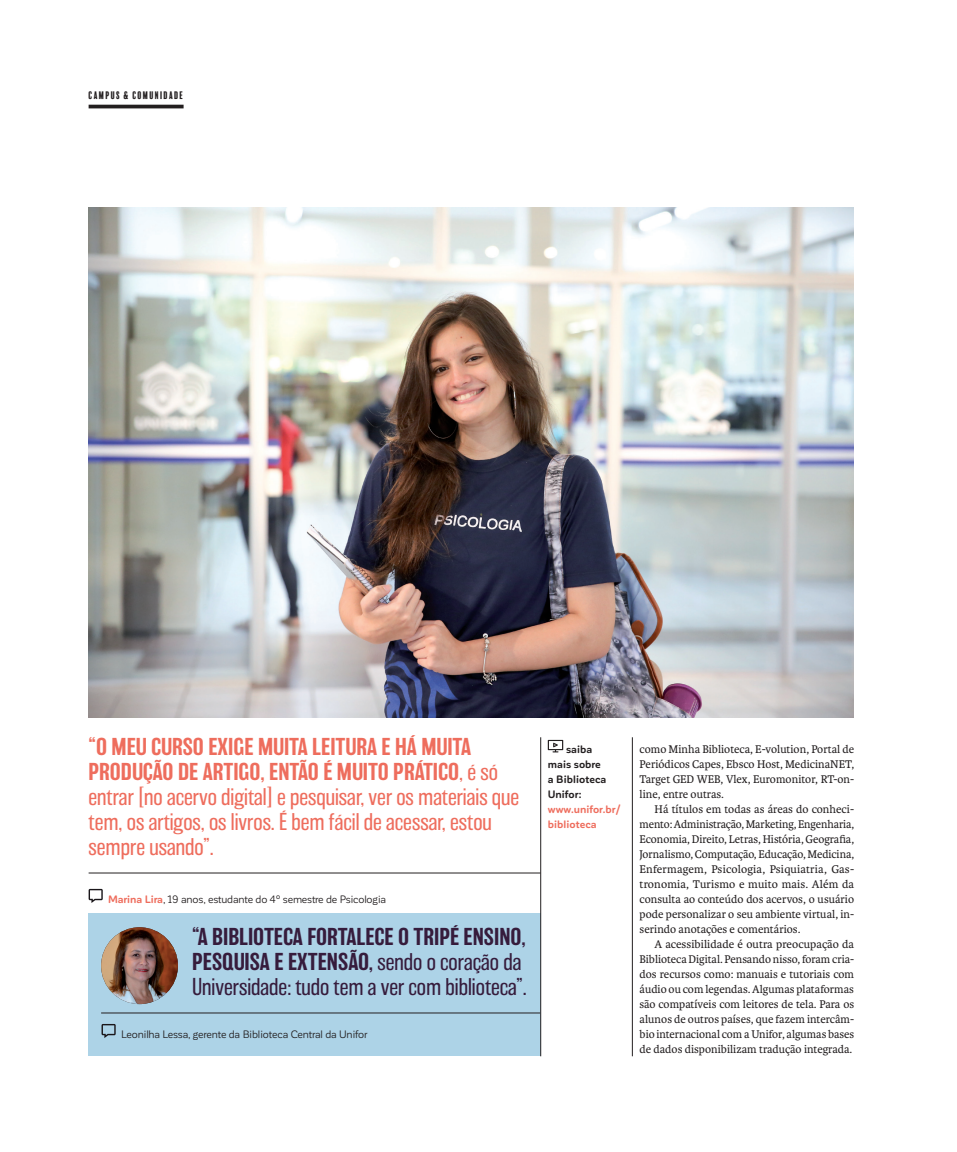
<style>
.page{position:relative;width:957px;height:1152px;background:#fff}
.page>*{position:absolute;margin:0;border:0;box-sizing:border-box;transform-origin:0 0}
.t1{font:200 22.5px/25px "Balboa";color:#ee6d5d}
.t2{font:200 22.5px/25px "Balboa";color:#361c3c}
.t3{font:11.88px/15px "Karmina";color:#231f20;text-align:justify}
.t4{font:10.62px "Corporative Sans Rd";letter-spacing:-.01em;color:#231f20}
.t5{font:700 10.62px/15px "Corporative Sans Rd";color:#231f20}
.t6{font:700 10.62px/15px "Corporative Sans Rd";letter-spacing:.005em;color:#ee6d5d}
.t7{font:10px "Balboa Plus Fill";letter-spacing:.08em;color:#231f20}
.s1{font-weight:500}
.s2{font-weight:700;color:#ee6d5d}
</style>
<div class="page">
<div style="left:89px;top:913px;width:452px;height:143px;background:#add3e7"></div>
<svg style="left:89px;top:889px;width:14px;height:14px"></svg>
<svg style="left:102px;top:1024px;width:14px;height:14px"></svg>
<hr style="left:89px;top:872px;width:451px;height:1px;background:#231f20">
<hr style="left:101px;top:1012px;width:439px;height:1px;background:#231f20">
<img style="left:101px;top:927px;width:77px;height:77px;border-radius:38px">
<svg style="left:548px;top:740px;width:15px;height:12px"></svg>
<hr style="left:540px;top:737px;width:1px;height:319px;background:#231f20">
<hr style="left:632px;top:737px;width:1px;height:319px;background:#231f20">
<img style="left:89px;top:208px;width:764px;height:509px">
<hr style="left:89px;top:105px;width:95px;height:3px;background:#231f20">
<p class="t7" style="left:89px;top:90px;width:96px">CAMPUS &amp; COMUNIDADE</p>
<h1 class="t1" style="left:89px;top:734px;width:432px"><span class="s1">“O MEU CURSO EXIGE MUITA LEITURA E HÁ MUITA PRODUÇÃO DE ARTIGO, ENTÃO É MUITO PRÁTICO</span>, é só entrar [no acervo digital] e pesquisar, ver os materiais que tem, os artigos, os livros. É bem fácil de acessar, estou sempre usando”.</h1>
<p class="t4" style="left:108px;top:893px;width:279px"><span class="s2">Marina Lira</span>, 19 anos, estudante do 4º semestre de Psicologia</p>
<h1 class="t2" style="left:192px;top:924px;width:336px"><span class="s1">“A BIBLIOTECA FORTALECE O TRIPÉ ENSINO,<br>PESQUISA E EXTENSÃO,</span> sendo o coração da<br>Universidade: tudo tem a ver com biblioteca”.</h1>
<p class="t4" style="left:121px;top:1028px;width:248px">Leonilha Lessa, gerente da Biblioteca Central da Unifor</p>
<p class="t5" style="left:548px;top:742px;width:60px;text-indent:18px">saiba mais sobre a Biblioteca<br>Unifor:</p>
<p class="t6" style="left:548px;top:802px;width:74px">www.unifor.br/ biblioteca</p>
<p class="t3" style="left:639px;top:742px;width:216px">como Minha Biblioteca, E-volution, Portal de Periódicos Capes, Ebsco Host, MedicinaNET, Target GED WEB, Vlex, Euromonitor, RT-on&shy;line, entre outras.</p>
<p class="t3" style="left:639px;top:802px;width:216px;text-indent:15px">Há títulos em todas as áreas do conheci&shy;mento: Administração, Marketing, Engenharia, Economia, Direito, Letras, História, Geografia, Jornalismo, Computação, Educação, Medicina, Enfermagem, Psicologia, Psiquiatria, Gas&shy;tronomia, Turismo e muito mais. Além da consulta ao conteúdo dos acervos, o usuário pode personalizar o seu ambiente virtual, in&shy;serindo anotações e comentários.</p>
<p class="t3" style="left:639px;top:937px;width:216px;text-indent:15px">A acessibilidade é outra preocupação da Biblioteca Digital. Pensando nisso, foram cria&shy;dos recursos como: manuais e tutoriais com áudio ou com legendas. Algumas plataformas são compatíveis com leitores de tela. Para os alunos de outros países, que fazem intercâm&shy;bio internacional com a Unifor, algumas bases de dados disponibilizam tradução integrada.</p>
</div>
